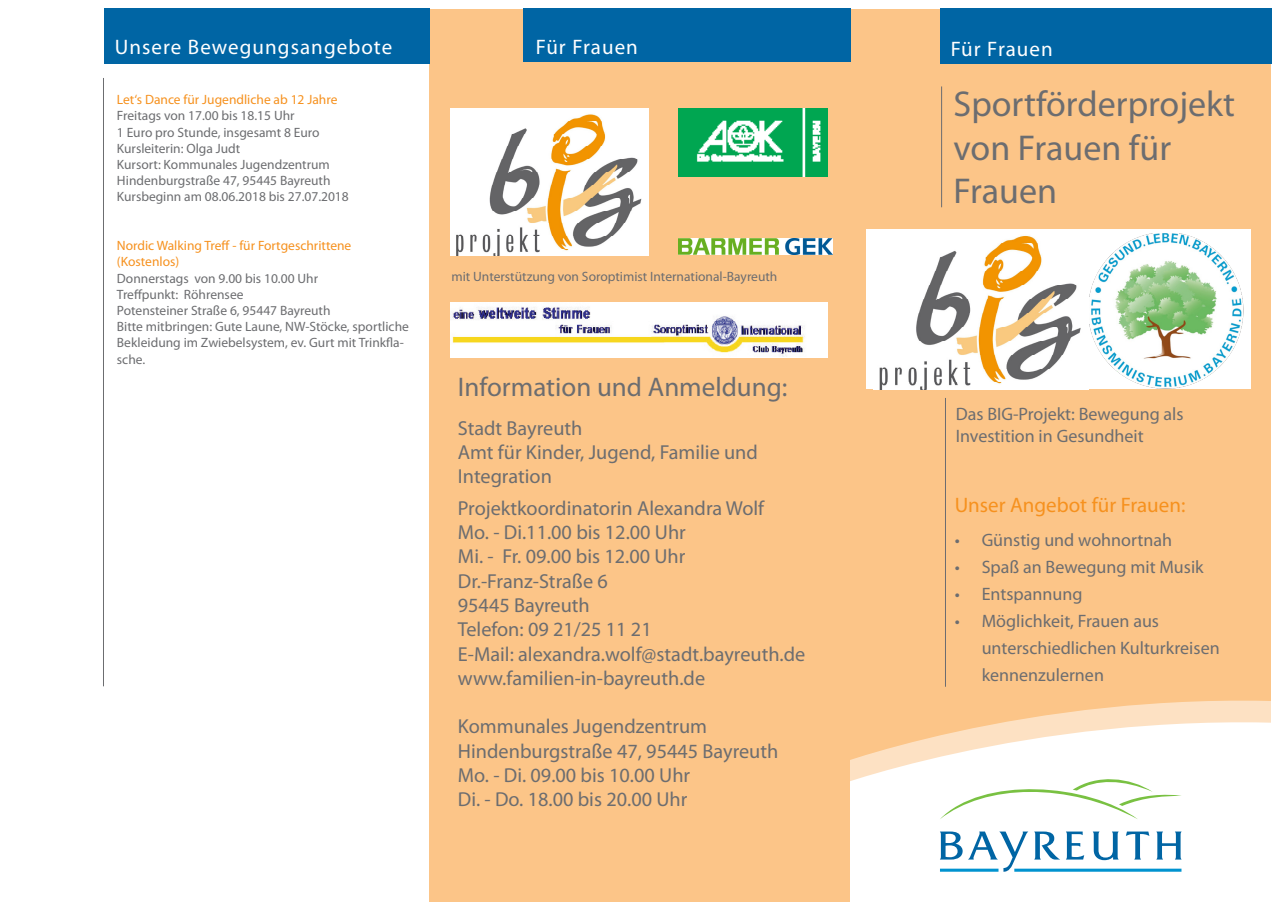
<style>
.page{position:relative;width:1280px;height:910px;background:#fff}
.page>*{position:absolute;margin:0;border:0;box-sizing:border-box;transform-origin:0 0}
.t1{font:36px/43.2px "Myriad Pro";color:#6c6d70}
.t2{font:27px "Myriad Pro";color:#6c6d70}
.t3{font:21px "Myriad Pro";letter-spacing:.05em;color:#fff}
.t4{font:21px "Myriad Pro";color:#f6911e}
.t5{font:20.25px/24.3px "Myriad Pro";color:#6c6d70}
.t6{font:18px/27px "Myriad Pro";color:#6c6d70}
.t7{font:13.5px/16.2px "Myriad Pro";color:#6c6d70}
.t8{font:13.5px "Myriad Pro";color:#f6911e}
</style>
<div class="page">
<div style="left:429px;top:9px;width:842px;height:892px;background:#fcc588"></div>
<div style="left:940px;top:9px;width:331px;height:55px;background:#0065a4"></div>
<div style="left:523px;top:9px;width:327px;height:53px;background:#0065a4"></div>
<div style="left:104px;top:9px;width:325px;height:55px;background:#0065a4"></div>
<hr style="left:941px;top:86px;width:1px;height:121px;background:#6c6d70">
<svg style="left:1072px;top:700px;width:199px;height:12px;fill:#fde1c3"></svg>
<svg style="left:850px;top:712px;width:421px;height:189px;fill:#fff"></svg>
<hr style="left:103px;top:78px;width:1px;height:608px;background:#6c6d70">
<svg style="left:940px;top:774px;width:242px;height:45px"></svg>
<svg style="left:1156px;top:831px;width:26px;height:28px"></svg>
<svg style="left:1066px;top:831px;width:18px;height:28px"></svg>
<svg style="left:1126px;top:831px;width:23px;height:28px"></svg>
<svg style="left:1093px;top:831px;width:26px;height:29px"></svg>
<svg style="left:1034px;top:831px;width:26px;height:28px"></svg>
<hr style="left:1014px;top:869px;width:167px;height:3px;background:#0093d0">
<svg style="left:940px;top:831px;width:88px;height:41px"></svg>
<div style="left:866px;top:230px;width:384px;height:159px;background:#fff"></div>
<img style="left:879px;top:235px;width:202px;height:154px">
<hr style="left:945px;top:398px;width:1px;height:289px;background:#6c6d70">
<img style="left:451px;top:108px;width:197px;height:147px">
<img style="left:451px;top:302px;width:377px;height:55px">
<img style="left:678px;top:238px;width:154px;height:17px">
<img style="left:1089px;top:234px;width:155px;height:155px">
<img style="left:678px;top:108px;width:150px;height:68px">
<p class="t3" style="left:115px;top:34px;width:279px">Unsere Bewegungsangebote</p>
<p class="t3" style="left:536px;top:34px;width:104px">Für Frauen</p>
<p class="t8" style="left:117px;top:91px;width:222px">Let‘s Dance für Jugendliche ab 12 Jahre</p>
<p class="t7" style="left:117px;top:108px;width:179px">Freitags von 17.00 bis 18.15 Uhr</p>
<p class="t7" style="left:117px;top:124px;width:204px">1 Euro pro Stunde, insgesamt 8 Euro</p>
<p class="t7" style="left:117px;top:140px;width:125px">Kursleiterin: Olga Judt</p>
<p class="t7" style="left:117px;top:156px;width:214px">Kursort: Kommunales Jugendzentrum</p>
<p class="t7" style="left:117px;top:172px;width:215px">Hindenburgstraße 47, 95445 Bayreuth</p>
<p class="t7" style="left:117px;top:189px;width:233px">Kursbeginn am 08.06.2018 bis 27.07.2018</p>
<p class="t8" style="left:117px;top:237px;width:236px">Nordic Walking Treff - für Fortgeschrittene</p>
<p class="t8" style="left:117px;top:253px;width:64px">(Kostenlos)</p>
<p class="t7" style="left:117px;top:270px;width:203px">Donnerstags von 9.00 bis 10.00 Uhr</p>
<p class="t7" style="left:117px;top:286px;width:128px">Treffpunkt: Röhrensee</p>
<p class="t7" style="left:117px;top:302px;width:215px">Potensteiner Straße 6, 95447 Bayreuth</p>
<p class="t7" style="left:117px;top:318px;width:293px">Bitte mitbringen: Gute Laune, NW-Stöcke, sportliche<br>Bekleidung im Zwiebelsystem, ev. Gurt mit Trinkfla&shy;sche.</p>
<p class="t7" style="left:451px;top:268px;width:327px">mit Unterstützung von Soroptimist International-Bayreuth</p>
<p class="t2" style="left:458px;top:370px;width:331px">Information und Anmeldung:</p>
<p class="t5" style="left:458px;top:415px;width:126px">Stadt Bayreuth</p>
<p class="t5" style="left:458px;top:440px;width:302px">Amt für Kinder, Jugend, Familie und<br>Integration</p>
<p class="t5" style="left:458px;top:495px;width:308px">Projektkoordinatorin Alexandra Wolf</p>
<p class="t5" style="left:458px;top:520px;width:230px">Mo. - Di.11.00 bis 12.00 Uhr</p>
<p class="t5" style="left:458px;top:544px;width:229px">Mi. - Fr. 09.00 bis 12.00 Uhr</p>
<p class="t5" style="left:458px;top:568px;width:152px">Dr.-Franz-Straße 6</p>
<p class="t5" style="left:458px;top:593px;width:134px">95445 Bayreuth</p>
<p class="t5" style="left:458px;top:617px;width:195px">Telefon: 09 21/25 11 21</p>
<p class="t5" style="left:458px;top:641px;width:349px">E-Mail: alexandra.wolf@stadt.bayreuth.de</p>
<p class="t5" style="left:458px;top:666px;width:249px">www.familien-in-bayreuth.de</p>
<p class="t5" style="left:458px;top:714px;width:251px">Kommunales Jugendzentrum</p>
<p class="t5" style="left:458px;top:738px;width:322px">Hindenburgstraße 47, 95445 Bayreuth</p>
<p class="t5" style="left:458px;top:763px;width:234px">Mo. - Di. 09.00 bis 10.00 Uhr</p>
<p class="t5" style="left:458px;top:787px;width:231px">Di. - Do. 18.00 bis 20.00 Uhr</p>
<p class="t3" style="left:951px;top:36px;width:104px">Für Frauen</p>
<p class="t1" style="left:954px;top:82px;width:283px">Sportförderprojekt</p>
<p class="t1" style="left:954px;top:125px;width:219px">von Frauen für<br>Frauen</p>
<p class="t6" style="left:956px;top:400px;width:229px">Das BIG-Projekt: Bewegung als</p>
<p class="t6" style="left:956px;top:422px;width:190px">Investition in Gesundheit</p>
<p class="t4" style="left:955px;top:492px;width:232px">Unser Angebot für Frauen:</p>
<p class="t6" style="left:955px;top:526px;width:219px">• Günstig und wohnortnah</p>
<p class="t6" style="left:955px;top:553px;width:250px">• Spaß an Bewegung mit Musik</p>
<p class="t6" style="left:955px;top:580px;width:129px">• Entspannung</p>
<p class="t6" style="left:982px;top:607px;width:239px;text-indent:-27px">• Möglichkeit, Frauen aus unterschiedlichen Kulturkreisen kennenzulernen</p>
</div>
